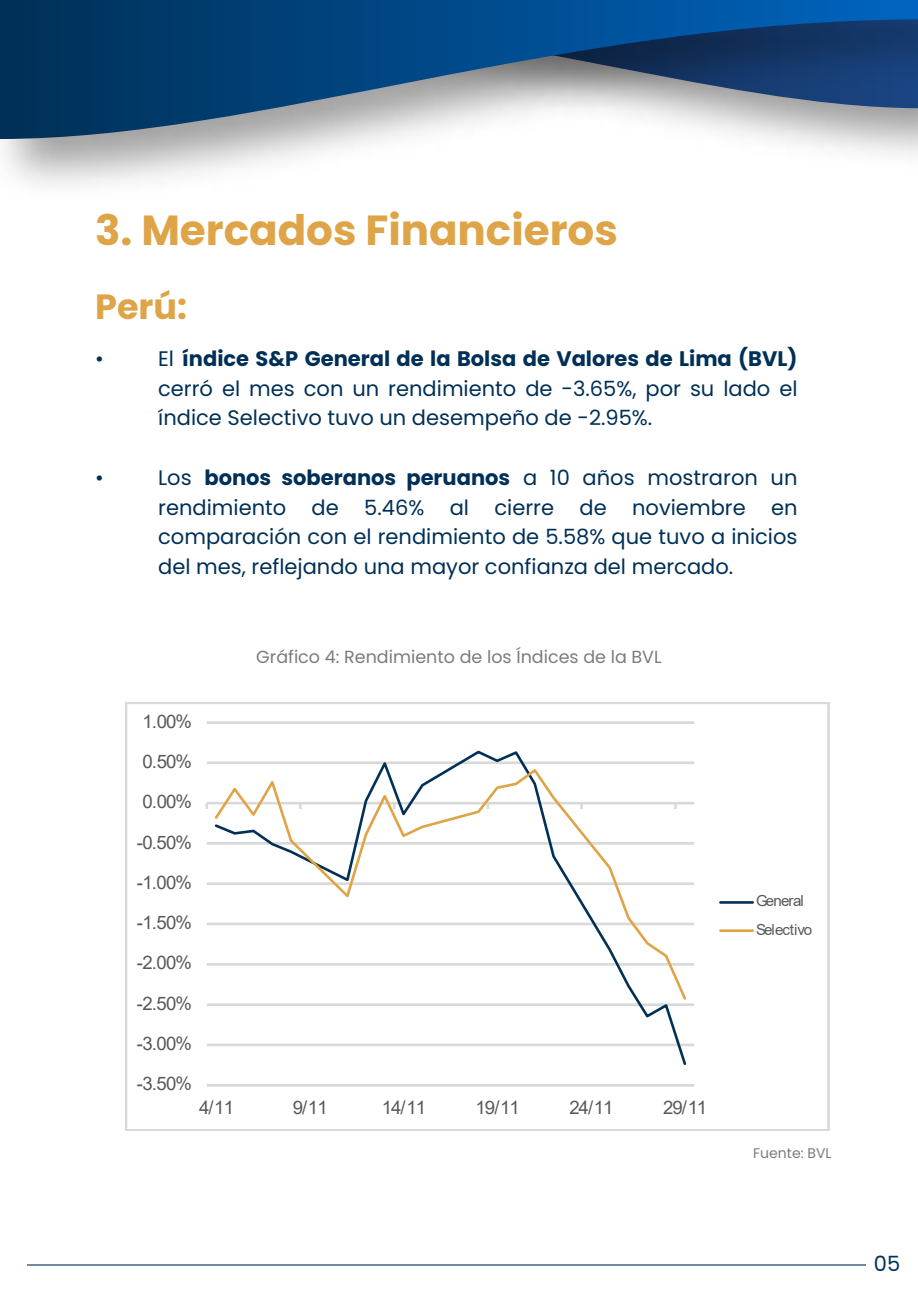
<style>
.page{position:relative;width:918px;height:1294px;background:#fff}
.page>*{position:absolute;margin:0;border:0;box-sizing:border-box;transform-origin:0 0}
.t1{font:700 42px "Poppins";color:#dea447}
.t2{font:700 35px "Poppins";color:#dea447}
.t3{font:21px/29.8px "Poppins";color:#003057;text-align:justify}
.t4{font:18.55px "Arial";letter-spacing:-.045em;color:#595959}
.t5{font:17.5px "Poppins";color:#787d82}
.t6{font:15.05px/28.3px "Arial";letter-spacing:-.06em;color:#595959}
.t7{font:14px "Poppins";color:#787d82}
.s1{font-weight:700}
</style>
<div class="page">
<svg style="left:0;top:0;width:918px;height:139px;background:#3f688f"></svg>
<hr style="left:27px;top:1263px;width:838px;height:2px;background:#003057">
<hr style="left:207px;top:721px;width:487px;height:2px;background:#d9d9d9">
<hr style="left:207px;top:761px;width:487px;height:3px;background:#d9d9d9">
<hr style="left:207px;top:842px;width:487px;height:2px;background:#d9d9d9">
<hr style="left:207px;top:882px;width:487px;height:3px;background:#d9d9d9">
<hr style="left:207px;top:922px;width:487px;height:3px;background:#d9d9d9">
<hr style="left:207px;top:962px;width:487px;height:3px;background:#d9d9d9">
<hr style="left:207px;top:1003px;width:487px;height:2px;background:#d9d9d9">
<hr style="left:207px;top:1043px;width:487px;height:3px;background:#d9d9d9">
<hr style="left:207px;top:1083px;width:487px;height:3px;background:#d9d9d9">
<hr style="left:207px;top:801px;width:487px;height:3px;background:#d9d9d9">
<svg style="left:205px;top:803px;width:3px;height:6px"></svg>
<svg style="left:213px;top:750px;width:475px;height:315px"></svg>
<svg style="left:212px;top:766px;width:476px;height:235px"></svg>
<hr style="left:720px;top:901px;width:32px;height:2px;background:#003057">
<hr style="left:720px;top:929px;width:32px;height:2px;background:#dea447">
<div style="left:125px;top:702px;width:704px;height:428px;border:3px solid #d9d9d9"></div>
<h1 class="t1" style="left:95px;top:206px;width:524px">3. Mercados Financieros</h1>
<h2 class="t2" style="left:95px;top:287px;width:93px">Perú:</h2>
<p class="t3" style="left:95px;top:343px;width:10px">•</p>
<p class="t3" style="left:158px;top:343px;width:641px">El <span class="s1">índice S&amp;P General de la Bolsa de Valores de Lima (BVL) </span>cerró el mes con un rendimiento de -3.65%, por su lado el índice Selectivo tuvo un desempeño de -2.95%.</p>
<p class="t3" style="left:95px;top:462px;width:10px">•</p>
<p class="t3" style="left:158px;top:462px;width:641px">Los <span class="s1">bonos soberanos peruanos</span> a 10 años mostraron un rendimiento de 5.46% al cierre de noviembre en comparación con el rendimiento de 5.58% que tuvo a inicios del mes, reflejando una mayor confianza del mercado.</p>
<p class="t5" style="left:256px;top:646px;width:407px">Gráfico 4: Rendimiento de los Índices de la BVL</p>
<p class="t4" style="left:142px;top:708px;width:51px">1.00%</p>
<p class="t4" style="left:142px;top:748px;width:51px">0.50%</p>
<p class="t4" style="left:142px;top:788px;width:51px">0.00%</p>
<p class="t4" style="left:137px;top:829px;width:57px">-0.50%</p>
<p class="t4" style="left:137px;top:869px;width:57px">-1.00%</p>
<p class="t4" style="left:137px;top:909px;width:57px">-1.50%</p>
<p class="t4" style="left:137px;top:950px;width:57px">-2.00%</p>
<p class="t4" style="left:137px;top:990px;width:57px">-2.50%</p>
<p class="t4" style="left:137px;top:1030px;width:57px">-3.00%</p>
<p class="t4" style="left:137px;top:1070px;width:57px">-3.50%</p>
<p class="t4" style="left:199px;top:1094px;width:36px">4/11</p>
<p class="t4" style="left:293px;top:1094px;width:36px">9/11</p>
<p class="t4" style="left:382px;top:1094px;width:46px">14/11</p>
<p class="t4" style="left:475px;top:1094px;width:46px">19/11</p>
<p class="t4" style="left:569px;top:1094px;width:46px">24/11</p>
<p class="t4" style="left:663px;top:1094px;width:46px">29/11</p>
<p class="t6" style="left:756px;top:886px;width:58px">General<br>Selectivo</p>
<p class="t7" style="left:753px;top:1144px;width:80px">Fuente: BVL</p>
<p class="t3" style="left:873px;top:1248px;width:28px">05</p>
</div>
